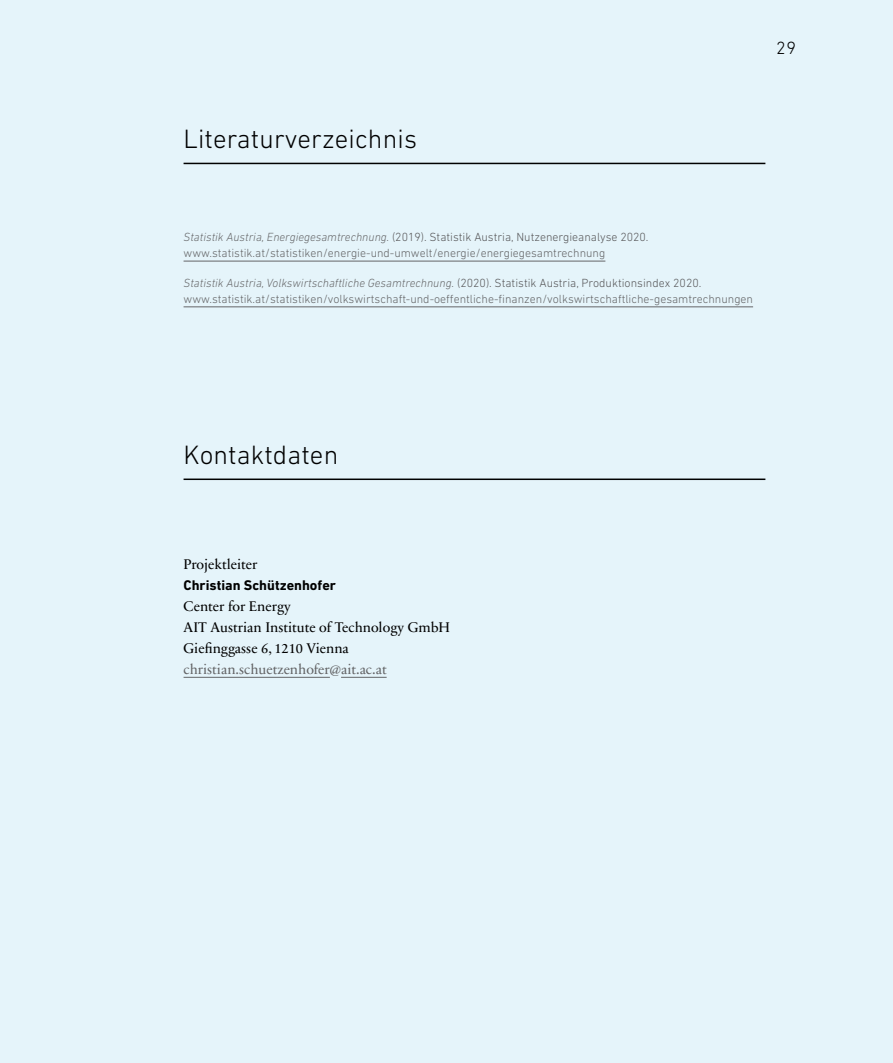
<style>
.page{position:relative;width:893px;height:1063px;background:#e5f4fa}
.page>*{position:absolute;margin:0;border:0;box-sizing:border-box;transform-origin:0 0}
.t1{font:300 27px "DIN Next LT Pro";letter-spacing:.005em;color:#000}
.t2{font:300 18px "DIN Next LT Pro";color:#000}
.t3{font:14.25px/21px "Sabon Next LT Pro";color:#000}
.t4{font:14.25px "Sabon Next LT Pro";color:#646567}
.t5{font:700 14.25px "DIN Next LT Pro";color:#000}
.t6{font:300 12px/16.5px "DIN Next LT Pro";color:#646567}
.s1{font-style:italic}
.s2{color:#58585a}
</style>
<div class="page">
<hr style="left:184px;top:163px;width:581px;height:1px;background:#000">
<hr style="left:184px;top:261px;width:421px;height:1px;background:#646567">
<hr style="left:184px;top:307px;width:569px;height:1px;background:#646567">
<hr style="left:184px;top:479px;width:581px;height:1px;background:#000">
<hr style="left:184px;top:677px;width:146px;height:1px;background:#646567">
<hr style="left:341px;top:677px;width:46px;height:1px;background:#646567">
<h1 class="t1" style="left:184px;top:123px;width:235px">Literaturverzeichnis</h1>
<h2 class="t2" style="left:776px;top:37px;width:22px">29</h2>
<p class="t6" style="left:184px;top:228px;width:466px"><span class="s1">Statistik Austria, Energiegesamtrechnung.</span> <span class="s2">(2019). Statistik Austria, Nutzenergieanalyse 2020. </span>www.statistik.at/statistiken/energie-und-umwelt/energie/energiegesamtrechnung</p>
<p class="t6" style="left:184px;top:274px;width:571px"><span class="s1">Statistik Austria, Volkswirtschaftliche Gesamtrechnung.</span> <span class="s2">(2020). Statistik Austria, Produktionsindex 2020. </span>www.statistik.at/statistiken/volkswirtschaft-und-oeffentliche-finanzen/volkswirtschaftliche-gesamtrechnungen</p>
<h1 class="t1" style="left:184px;top:439px;width:156px">Kontaktdaten</h1>
<p class="t3" style="left:184px;top:553px;width:75px">Projektleiter</p>
<p class="t5" style="left:184px;top:576px;width:154px">Christian Schützenhofer</p>
<p class="t3" style="left:184px;top:595px;width:268px">Center for Energy<br>AIT Austrian Institute of Technology GmbH<br>Giefinggasse 6, 1210 Vienna</p>
<p class="t4" style="left:184px;top:658px;width:205px">christian.schuetzenhofer@ait.ac.at</p>
</div>
